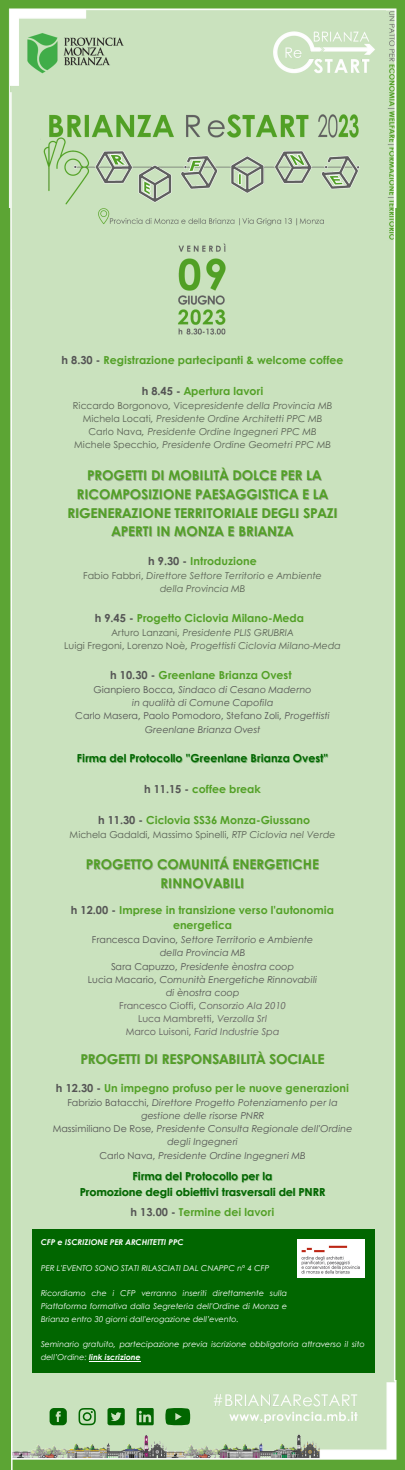
<style>
.page{position:relative;width:405px;height:1470px;background:#cae2be}
.page>*{position:absolute;margin:0;border:0;box-sizing:border-box;transform-origin:0 0}
.t1{font:700 13.5px/18.8px "Century Gothic";color:#52a026;text-align:center}
.t2{font:700 11px/15.4px "Century Gothic";color:#52a026;text-align:center}
.t3{font:700 11px "Century Gothic";color:#016600}
.t4{font:italic 9.5px/13.1px "Century Gothic";color:#545454;text-align:center}
.t5{font:italic 9.5px "Century Gothic";color:#596054}
.t6{font:9.5px/13.1px "Century Gothic";color:#545454;text-align:center}
.t7{font:9.5px "Century Gothic";color:#5f5b5d}
.t8{font:9.5px "Century Gothic";color:#596054}
.t9{font:italic 9.5px "Century Gothic";color:#5f5b5d}
.t10{font:italic 8px/12.8px "Century Gothic";color:#fff}
.t11{font:italic 700 8px "Century Gothic";color:#fff}
.s1{color:#545454}
.s2{font-style:normal}
.s3{font-style:italic}
.s4{font-weight:700}
</style>
<div class="page">
<div style="left:396px;top:0;width:9px;height:1470px;background:#5ca534"></div>
<img style="left:389px;top:208px;width:4px;height:32px">
<img style="left:13px;top:1381px;width:384px;height:89px">
<div style="left:0;top:0;width:10px;height:1470px;background:#5ca534"></div>
<svg style="left:79px;top:1408px;width:17px;height:17px"></svg>
<svg style="left:136px;top:1408px;width:18px;height:17px"></svg>
<svg style="left:165px;top:1408px;width:25px;height:17px"></svg>
<div style="left:108px;top:1408px;width:17px;height:17px;background:#016600;border-radius:2px"></div>
<svg style="left:111px;top:1412px;width:11px;height:9px"></svg>
<svg style="left:50px;top:1408px;width:17px;height:17px"></svg>
<img style="left:8px;top:0;width:389px;height:208px">
<img style="left:178px;top:244px;width:48px;height:91px">
<img style="left:98px;top:208px;width:226px;height:18px">
<div style="left:143px;top:61px;width:121px;height:47px;background:#cae2be"></div>
<svg style="left:9px;top:91px;width:4px;height:1379px"></svg>
<svg style="left:393px;top:137px;width:3px;height:1246px"></svg>
<div style="left:33px;top:1230px;width:342px;height:143px;background:#016600"></div>
<hr style="left:89px;top:1361px;width:52px;height:1px;background:#fff">
<img style="left:297px;top:1240px;width:68px;height:38px">
<p class="t2" style="left:62px;top:352px;width:283px"><span class="s1">h 8.30 -</span> Registrazione partecipanti &amp; welcome coffee</p>
<p class="t2" style="left:142px;top:383px;width:123px"><span class="s1">h 8.45 -</span> Apertura lavori</p>
<p class="t5" style="left:73px;top:398px;width:261px"><span class="s2">Riccardo Borgonovo, Vicep</span>residente della Provincia MB</p>
<p class="t5" style="left:83px;top:411px;width:241px"><span class="s2">Michela Locati</span>, Presidente Ordine Architetti PPC MB</p>
<p class="t5" style="left:89px;top:425px;width:229px"><span class="s2">Carlo Nava</span>, Presidente Ordine Ingegneri PPC MB</p>
<p class="t5" style="left:74px;top:438px;width:258px"><span class="s2">Michele Specchio</span>, Presidente Ordine Geometri PPC MB</p>
<p class="t1" style="left:67px;top:465px;width:272px">PROGETTI DI MOBILITÀ DOLCE PER LA RICOMPOSIZIONE PAESAGGISTICA E LA RIGENERAZIONE TERRITORIALE DEGLI SPAZI APERTI IN MONZA E BRIANZA</p>
<p class="t2" style="left:148px;top:553px;width:110px"><span class="s1">h 9.30 -</span> Introduzione</p>
<p class="t5" style="left:83px;top:569px;width:240px"><span class="s2">Fabio Fabbri,</span> Direttore Settore Territorio e Ambiente</p>
<p class="t5" style="left:160px;top:582px;width:87px">della Provincia MB</p>
<p class="t2" style="left:95px;top:610px;width:211px"><span class="s1">h 9.45 -</span> Progetto Ciclovia Milano-Meda</p>
<p class="t5" style="left:111px;top:626px;width:184px"><span class="s2">Arturo Lanzani,</span> Presidente PLIS GRUBRIA</p>
<p class="t5" style="left:64px;top:639px;width:278px"><span class="s2">Luigi Fregoni, Lorenzo Noè,</span> Progettisti Ciclovia Milano-Meda</p>
<p class="t2" style="left:110px;top:667px;width:183px"><span class="s1">h 10.30 -</span> Greenlane Brianza Ovest</p>
<p class="t4" style="left:94px;top:683px;width:219px"><span class="s2">Gianpiero Bocca,</span> Sindaco di Cesano Maderno</p>
<p class="t4" style="left:132px;top:696px;width:143px">in qualità di Comune Capofila</p>
<p class="t6" style="left:75px;top:709px;width:256px">Carlo Masera, Paolo Pomodoro, Stefano Zoli, <span class="s3">Progettisti<br>Greenlane Brianza Ovest</span></p>
<p class="t3" style="left:77px;top:750px;width:253px">Firma del Protocollo "Greenlane Brianza Ovest"</p>
<p class="t2" style="left:144px;top:781px;width:118px"><span class="s1">h 11.15 -</span> coffee break</p>
<p class="t2" style="left:98px;top:812px;width:214px"><span class="s1">h 11.30 -</span> Ciclovia SS36 Monza-Giussano</p>
<p class="t8" style="left:70px;top:827px;width:267px">Michela Gadaldi, Massimo Spinelli, <span class="s3">RTP Ciclovia nel Verde</span></p>
<p class="t1" style="left:86px;top:855px;width:235px">PROGETTO COMUNITÁ ENERGETICHE<br>RINNOVABILI</p>
<p class="t2" style="left:71px;top:902px;width:265px"><span class="s1">h 12.00 -</span> Imprese in transizione verso l'autonomia energetica</p>
<p class="t4" style="left:92px;top:933px;width:223px"><span class="s2">Francesca Davino,</span> Settore Territorio e Ambiente</p>
<p class="t4" style="left:160px;top:946px;width:87px">della Provincia MB</p>
<p class="t4" style="left:111px;top:959px;width:184px"><span class="s2">Sara Capuzzo,</span> Presidente ènostra coop</p>
<p class="t4" style="left:88px;top:972px;width:231px"><span class="s2">Lucia Macario,</span> Comunità Energetiche Rinnovabili</p>
<p class="t4" style="left:166px;top:985px;width:75px">di ènostra coop</p>
<p class="t7" style="left:119px;top:998px;width:168px">Francesco Cioffi, <span class="s3">Consorzio Ala 2010</span></p>
<p class="t7" style="left:138px;top:1011px;width:130px">Luca Mambretti, <span class="s3">Verzolla Srl</span></p>
<p class="t9" style="left:126px;top:1025px;width:155px"><span class="s2">Marco Luisoni,</span> Farid Industrie Spa</p>
<p class="t1" style="left:81px;top:1049px;width:245px">PROGETTI DI RESPONSABILITÀ SOCIALE</p>
<p class="t2" style="left:56px;top:1080px;width:295px"><span class="s1">h 12.30 -</span> Un impegno profuso per le nuove generazioni</p>
<p class="t4" style="left:67px;top:1096px;width:272px"><span class="s2">Fabrizio Batacchi,</span> Direttore Progetto Potenziamento per la gestione delle risorse PNRR</p>
<p class="t4" style="left:53px;top:1122px;width:301px"><span class="s2">Massimiliano De Rose,</span> Presidente Consulta Regionale dell'Ordine degli Ingegneri</p>
<p class="t4" style="left:99px;top:1148px;width:208px"><span class="s2">Carlo Nava,</span> Presidente Ordine Ingegneri MB</p>
<p class="t3" style="left:133px;top:1168px;width:141px">Firma del Protocollo per la</p>
<p class="t3" style="left:80px;top:1183px;width:247px">Promozione degli obiettivi trasversali del PNRR</p>
<p class="t2" style="left:131px;top:1203px;width:145px"><span class="s1">h 13.00 -</span> Termine dei lavori</p>
<p class="t11" style="left:41px;top:1236px;width:145px">CFP e ISCRIZIONE PER ARCHITETTI PPC</p>
<p class="t10" style="left:41px;top:1261px;width:230px">PER L'EVENTO SONO STATI RILASCIATI DAL CNAPPC n° 4 CFP</p>
<p class="t10" style="left:41px;top:1287px;width:248px;text-align:justify">Ricordiamo che i CFP verranno inseriti direttamente sulla Piattaforma formativa dalla Segreteria dell'Ordine di Monza e Brianza entro 30 giorni dall'erogazione dell’evento.</p>
<p class="t10" style="left:41px;top:1338px;width:325px">Seminario gratuito, partecipazione previa iscrizione obbligatoria attraverso il sito dell’Ordine: <span class="s4">link iscrizione</span></p>
</div>
